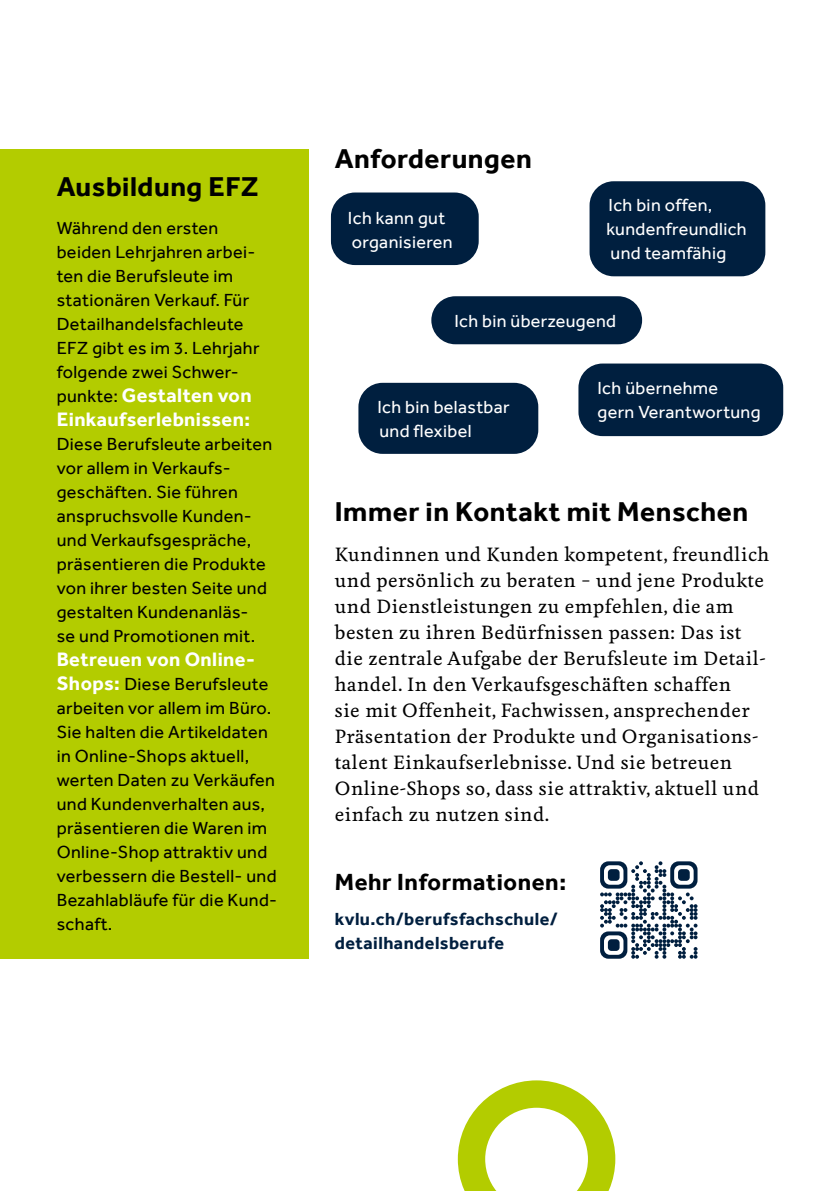
<style>
.page{position:relative;width:840px;height:1191px;background:#fff}
.page>*{position:absolute;margin:0;border:0;box-sizing:border-box;transform-origin:0 0}
.t1{font:700 28px "Effra";letter-spacing:.02em;color:#000}
.t2{font:700 24px "Effra";letter-spacing:.025em;color:#000}
.t3{font:700 20px/24px "Effra";letter-spacing:.02em;color:#fff}
.t4{font:18px/24px "Effra";letter-spacing:.02em;color:#000}
.t5{font:500 18px/26px "Feijoa";letter-spacing:.03em;color:#000}
.t6{font:18px/24px "Effra";letter-spacing:.02em;color:#fff}
.t7{font:700 18px/24px "Effra";letter-spacing:.025em;color:#001f3f}
.s1{font-weight:400;font-size:18px;color:#000}
.s2{font-weight:700;font-size:20px;color:#fff}
</style>
<div class="page">
<div style="left:0;top:149px;width:308px;height:809px;background:#b3cc00"></div>
<div style="left:589px;top:181px;width:176px;height:95px;background:#001f3f;border-radius:24px"></div>
<div style="left:431px;top:296px;width:210px;height:48px;background:#001f3f;border-radius:24px"></div>
<div style="left:358px;top:383px;width:180px;height:71px;background:#001f3f;border-radius:24px"></div>
<div style="left:331px;top:192px;width:147px;height:73px;background:#001f3f;border-radius:24px"></div>
<div style="left:578px;top:363px;width:204px;height:73px;background:#001f3f;border-radius:24px"></div>
<svg style="left:457px;top:1080px;width:158px;height:111px"></svg>
<svg style="left:600px;top:861px;width:97px;height:97px"></svg>
<div style="left:607px;top:939px;width:12px;height:12px;background:#001f3f;border-radius:4px"></div>
<h1 class="t1" style="left:57px;top:170px;width:203px">Ausbildung EFZ</h1>
<p class="t4" style="left:57px;top:216px;width:204px">Während den ersten beiden Lehrjahren arbei&shy;ten die Berufsleute im stationären Verkauf. Für<br>Detailhandelsfachleute<br>EFZ gibt es im 3. Lehrjahr folgende zwei Schwer-</p>
<p class="t3" style="left:57px;top:383px;width:196px"><span class="s1">punkte:</span> Gestalten von<br>Einkaufserlebnissen:</p>
<p class="t4" style="left:57px;top:432px;width:217px">Diese Berufsleute arbeiten vor allem in Verkaufs&shy;geschäften. Sie führen anspruchsvolle Kunden&shy;und Verkaufsgespräche, präsentieren die Produkte von ihrer besten Seite und gestalten Kundenanläs-<br>se und Promotionen mit.</p>
<p class="t3" style="left:57px;top:647px;width:199px">Betreuen von Online-</p>
<p class="t4" style="left:57px;top:672px;width:222px"><span class="s2">Shops:</span> Diese Berufsleute arbeiten vor allem im Büro.<br>Sie halten die Artikeldaten in Online-Shops aktuell, werten Daten zu Verkäufen und Kundenverhalten aus, präsentieren die Waren im<br>Online-Shop attraktiv und verbessern die Bestell- und<br>Bezahlabläufe für die Kund&shy;schaft.</p>
<h1 class="t1" style="left:334px;top:141px;width:198px">Anforderungen</h1>
<p class="t6" style="left:348px;top:206px;width:106px">Ich kann gut organisieren</p>
<p class="t6" style="left:606px;top:193px;width:141px">Ich bin offen, kundenfreundlich und teamfähig</p>
<p class="t6" style="left:454px;top:309px;width:163px">Ich bin überzeugend</p>
<p class="t6" style="left:377px;top:394px;width:134px">Ich bin belastbar und flexibel</p>
<p class="t6" style="left:597px;top:375px;width:164px">Ich übernehme<br>gern Verantwortung</p>
<h1 class="t1" style="left:334px;top:494px;width:414px">Immer in Kontakt mit Menschen</h1>
<p class="t5" style="left:334px;top:542px;width:436px">Kundinnen und Kunden kompetent, freundlich und persönlich zu beraten – und jene Produkte und Dienstleistungen zu empfehlen, die am besten zu ihren Bedürfnissen passen: Das ist die zentrale Aufgabe der Berufsleute im Detail&shy;handel. In den Verkaufsgeschäften schaffen<br>sie mit Offenheit, Fachwissen, ansprechender Präsentation der Produkte und Organisations&shy;talent Einkaufserlebnisse. Und sie betreuen Online-Shops so, dass sie attraktiv, aktuell und einfach zu nutzen sind.</p>
<h2 class="t2" style="left:334px;top:867px;width:233px">Mehr Informationen:</h2>
<p class="t7" style="left:334px;top:907px;width:224px">kvlu.ch/berufsfachschule/ detailhandelsberufe</p>
</div>
